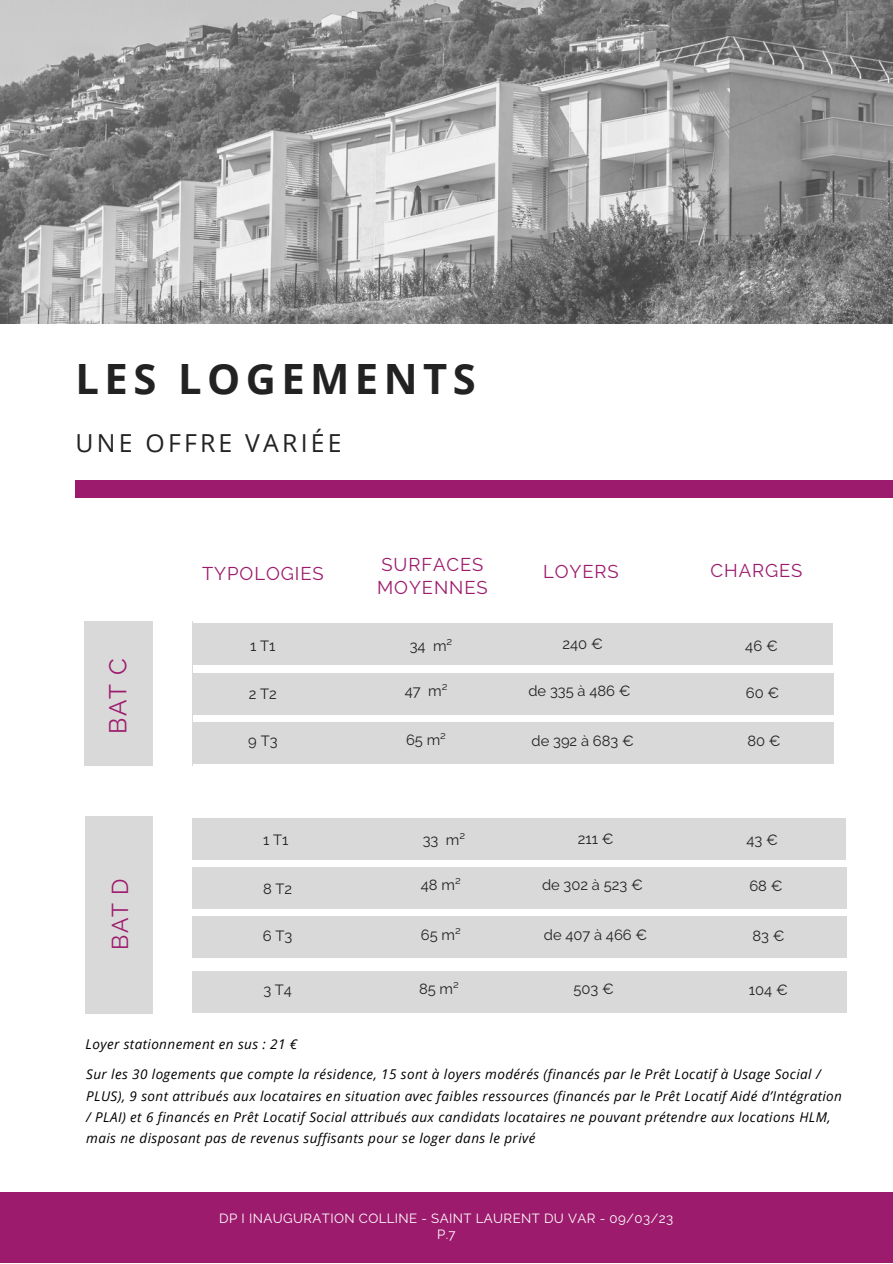
<style>
.page{position:relative;width:893px;height:1264px;background:#fff}
.page>*{position:absolute;margin:0;border:0;box-sizing:border-box;transform-origin:0 0}
.t1{font:700 41.7px "Open Sans";letter-spacing:.13em;color:#222}
.t2{font:24.75px "Open Sans";letter-spacing:.13em;color:#222}
.t3{font:24.3px "Raleway";color:#9d1b6d}
.t4{font:22.8px "Raleway";color:#9d1b6d}
.t5{font:18.45px/23.2px "Raleway";letter-spacing:.05em;color:#9d1b6d}
.t6{font:14.7px "Raleway";color:#222}
.t7{font:italic 13.5px/21.3px "Open Sans";letter-spacing:.03em;color:#000}
.t8{font:13.2px/15.9px "Raleway";letter-spacing:.03em;color:#fff;text-align:center}
</style>
<div class="page">
<img style="left:0;top:0;width:892px;height:324px">
<div style="left:76px;top:480px;width:816px;height:17px;background:#9d1b6d"></div>
<div style="left:0;top:1191px;width:892px;height:71px;background:#9d1b6d"></div>
<div style="left:86px;top:623px;width:746px;height:42px;background:#d9d9d9"></div>
<div style="left:84px;top:621px;width:108px;height:144px;background:#d9d9d9"></div>
<div style="left:142px;top:722px;width:691px;height:41px;background:#d9d9d9"></div>
<div style="left:86px;top:816px;width:98px;height:197px;background:#d9d9d9"></div>
<div style="left:142px;top:673px;width:691px;height:41px;background:#d9d9d9"></div>
<div style="left:99px;top:818px;width:746px;height:41px;background:#d9d9d9"></div>
<div style="left:155px;top:916px;width:691px;height:42px;background:#d9d9d9"></div>
<div style="left:155px;top:867px;width:691px;height:42px;background:#d9d9d9"></div>
<div style="left:155px;top:971px;width:691px;height:41px;background:#d9d9d9"></div>
<div style="left:153px;top:612px;width:39px;height:416px;background:#fff"></div>
<h1 class="t1" style="left:76px;top:349px;width:401px">LES LOGEMENTS</h1>
<h2 class="t2" style="left:76px;top:425px;width:267px">UNE OFFRE VARIÉE</h2>
<h3 class="t5" style="left:202px;top:561px;width:123px">TYPOLOGIES</h3>
<h3 class="t5" style="left:377px;top:552px;width:112px">SURFACES<br>MOYENNES</h3>
<h3 class="t5" style="left:543px;top:560px;width:77px">LOYERS</h3>
<h3 class="t5" style="left:710px;top:559px;width:93px">CHARGES</h3>
<h3 class="t3" style="left:103px;top:733px;width:77px;rotate:-90deg">BAT C</h3>
<h3 class="t4" style="left:107px;top:949px;width:73px;rotate:-90deg">BAT D</h3>
<p class="t6" style="left:250px;top:637px;width:27px">1 T1</p>
<p class="t6" style="left:409px;top:637px;width:44px">34 m²</p>
<p class="t6" style="left:562px;top:635px;width:42px">240 €</p>
<p class="t6" style="left:249px;top:685px;width:30px">2 T2</p>
<p class="t6" style="left:404px;top:682px;width:44px">47 m²</p>
<p class="t6" style="left:528px;top:682px;width:104px">de 335 à 486 €</p>
<p class="t6" style="left:745px;top:637px;width:34px">46 €</p>
<p class="t6" style="left:745px;top:684px;width:35px">60 €</p>
<p class="t6" style="left:248px;top:732px;width:31px">9 T3</p>
<p class="t6" style="left:406px;top:731px;width:41px">65 m²</p>
<p class="t6" style="left:747px;top:732px;width:35px">80 €</p>
<p class="t6" style="left:531px;top:731px;width:104px">de 392 à 683 €</p>
<p class="t6" style="left:263px;top:831px;width:27px">1 T1</p>
<p class="t6" style="left:422px;top:831px;width:44px">33 m²</p>
<p class="t6" style="left:577px;top:829px;width:37px">211 €</p>
<p class="t6" style="left:263px;top:879px;width:31px">8 T2</p>
<p class="t6" style="left:421px;top:876px;width:41px">48 m²</p>
<p class="t6" style="left:542px;top:876px;width:102px">de 302 à 523 €</p>
<p class="t6" style="left:746px;top:831px;width:33px">43 €</p>
<p class="t6" style="left:749px;top:877px;width:35px">68 €</p>
<p class="t6" style="left:263px;top:927px;width:31px">6 T3</p>
<p class="t6" style="left:421px;top:925px;width:41px">65 m²</p>
<p class="t6" style="left:752px;top:927px;width:34px">83 €</p>
<p class="t6" style="left:544px;top:926px;width:105px">de 407 à 466 €</p>
<p class="t6" style="left:263px;top:981px;width:30px">3 T4</p>
<p class="t6" style="left:419px;top:980px;width:41px">85 m²</p>
<p class="t6" style="left:573px;top:980px;width:42px">503 €</p>
<p class="t6" style="left:748px;top:981px;width:40px">104 €</p>
<p class="t7" style="left:86px;top:1033px;width:213px">Loyer stationnement en sus : 21 €</p>
<p class="t7" style="left:86px;top:1063px;width:757px">Sur les 30 logements que compte la résidence, 15 sont à loyers modérés (financés par le Prêt Locatif à Usage Social / PLUS), 9 sont attribués aux locataires en situation avec faibles ressources (financés par le Prêt Locatif Aidé d’Intégration / PLAI) et 6 financés en Prêt Locatif Social attribués aux candidats locataires ne pouvant prétendre aux locations HLM, mais ne disposant pas de revenus suffisants pour se loger dans le privé</p>
<p class="t8" style="left:219px;top:1210px;width:455px">DP I INAUGURATION COLLINE - SAINT LAURENT DU VAR - 09/03/23<br>P.7</p>
</div>
